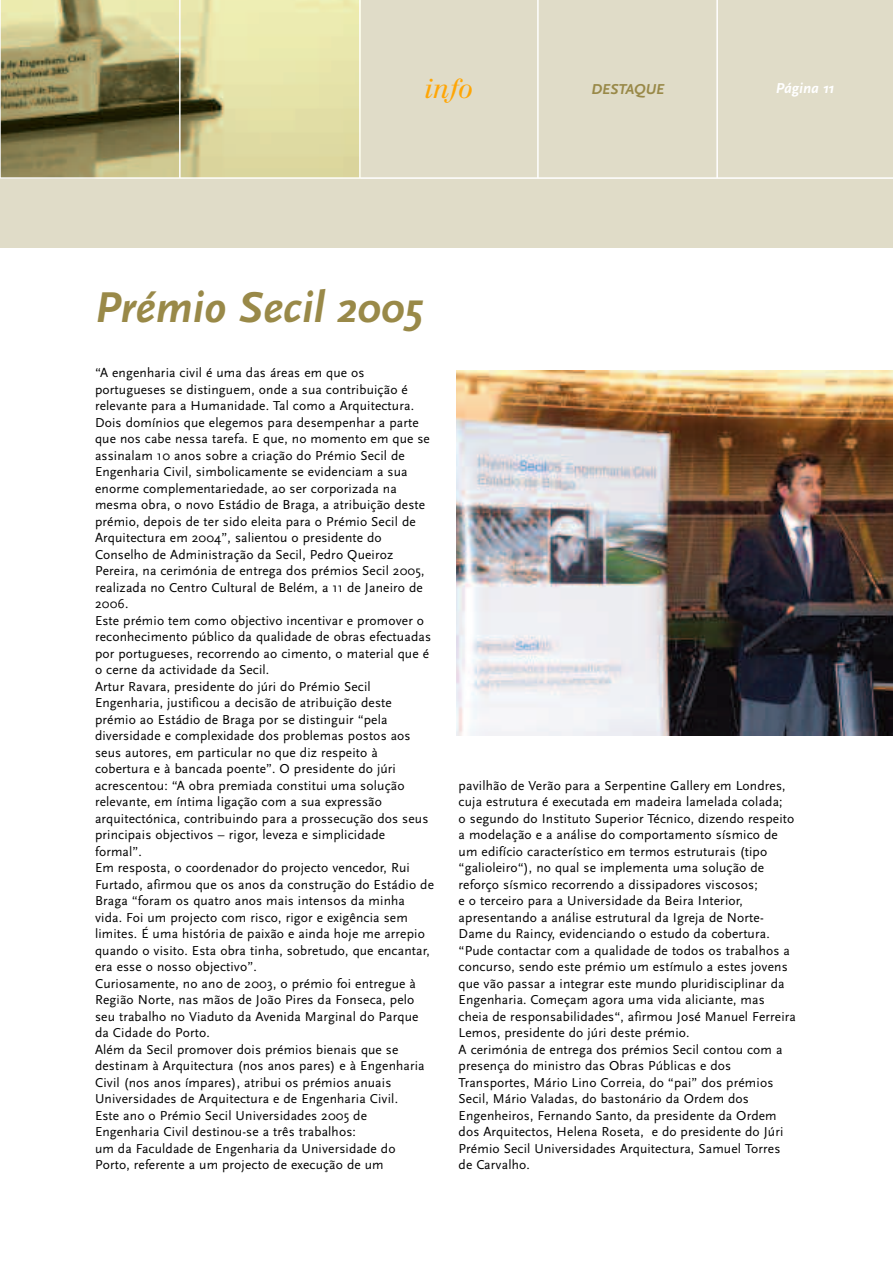
<style>
.page{position:relative;width:893px;height:1263px;background:#fff}
.page>*{position:absolute;margin:0;border:0;box-sizing:border-box;transform-origin:0 0}
.t1{font:italic 700 45px "Scala Sans";color:#998948}
.t2{font:italic 27px "Walbaum";color:#ffa605}
.t3{font:italic 700 15px "Scala Sans";color:#998948}
.t4{font:italic 700 15px "Scala Sans";color:#fff}
.t5{font:13.5px/16.5px "Scala Sans";letter-spacing:.01em;color:#000}
</style>
<div class="page">
<div style="left:0;top:0;width:893px;height:248px;background:#e0dcc8"></div>
<hr style="left:537px;top:0;width:2px;height:178px;background:#fff">
<hr style="left:716px;top:0;width:2px;height:178px;background:#fff">
<img style="left:1px;top:0;width:358px;height:177px">
<hr style="left:0;top:177px;width:893px;height:2px;background:#fff">
<img style="left:457px;top:370px;width:436px;height:365px">
<hr style="left:0;top:0;width:1px;height:178px;background:#fff">
<hr style="left:179px;top:0;width:2px;height:178px;background:#fff">
<hr style="left:359px;top:0;width:2px;height:178px;background:#fff">
<h2 class="t2" style="left:424px;top:79px;width:51px">info</h2>
<p class="t3" style="left:592px;top:80px;width:74px">DESTAQUE</p>
<p class="t4" style="left:776px;top:79px;width:60px">Página 11</p>
<h1 class="t1" style="left:95px;top:280px;width:328px">Prémio Secil 2005</h1>
<p class="t5" style="left:95px;top:364px;width:340px">“A engenharia civil é uma das áreas em que os portugueses se distinguem, onde a sua contribuição é relevante para a Humanidade. Tal como a Arquitectura.<br>Dois domínios que elegemos para desempenhar a parte que nos cabe nessa tarefa. E que, no momento em que se assinalam 10 anos sobre a criação do Prémio Secil de Engenharia Civil, simbolicamente se evidenciam a sua enorme complementariedade, ao ser corporizada na mesma obra, o novo Estádio de Braga, a atribuição deste prémio, depois de ter sido eleita para o Prémio Secil de Arquitectura em 2004”, salientou o presidente do Conselho de Administração da Secil, Pedro Queiroz Pereira, na cerimónia de entrega dos prémios Secil 2005, realizada no Centro Cultural de Belém, a 11 de Janeiro de 2006.<br>Este prémio tem como objectivo incentivar e promover o reconhecimento público da qualidade de obras efectuadas por portugueses, recorrendo ao cimento, o material que é o cerne da actividade da Secil.<br>Artur Ravara, presidente do júri do Prémio Secil Engenharia, justificou a decisão de atribuição deste prémio ao Estádio de Braga por se distinguir “pela diversidade e complexidade dos problemas postos aos seus autores, em particular no que diz respeito à cobertura e à bancada poente”. O presidente do júri acrescentou: “A obra premiada constitui uma solução relevante, em íntima ligação com a sua expressão arquitectónica, contribuindo para a prossecução dos seus principais objectivos – rigor, leveza e simplicidade formal”.<br>Em resposta, o coordenador do projecto vencedor, Rui Furtado, afirmou que os anos da construção do Estádio de Braga “foram os quatro anos mais intensos da minha vida. Foi um projecto com risco, rigor e exigência sem limites. É uma história de paixão e ainda hoje me arrepio quando o visito. Esta obra tinha, sobretudo, que encantar, era esse o nosso objectivo”.<br>Curiosamente, no ano de 2003, o prémio foi entregue à Região Norte, nas mãos de João Pires da Fonseca, pelo seu trabalho no Viaduto da Avenida Marginal do Parque da Cidade do Porto.<br>Além da Secil promover dois prémios bienais que se destinam à Arquitectura (nos anos pares) e à Engenharia Civil (nos anos ímpares), atribui os prémios anuais Universidades de Arquitectura e de Engenharia Civil.<br>Este ano o Prémio Secil Universidades 2005 de Engenharia Civil destinou-se a três trabalhos:<br>um da Faculdade de Engenharia da Universidade do<br>Porto, referente a um projecto de execução de um</p>
<p class="t5" style="left:459px;top:777px;width:339px">pavilhão de Verão para a Serpentine Gallery em Londres, cuja estrutura é executada em madeira lamelada colada;<br>o segundo do Instituto Superior Técnico, dizendo respeito a modelação e a análise do comportamento sísmico de um edifício característico em termos estruturais (tipo “galioleiro“), no qual se implementa uma solução de reforço sísmico recorrendo a dissipadores viscosos;<br>e o terceiro para a Universidade da Beira Interior, apresentando a análise estrutural da Igreja de Norte-Dame du Raincy, evidenciando o estudo da cobertura. “Pude contactar com a qualidade de todos os trabalhos a concurso, sendo este prémio um estímulo a estes jovens que vão passar a integrar este mundo pluridisciplinar da Engenharia. Começam agora uma vida aliciante, mas cheia de responsabilidades“, afirmou José Manuel Ferreira Lemos, presidente do júri deste prémio.<br>A cerimónia de entrega dos prémios Secil contou com a presença do ministro das Obras Públicas e dos Transportes, Mário Lino Correia, do “pai” dos prémios Secil, Mário Valadas, do bastonário da Ordem dos Engenheiros, Fernando Santo, da presidente da Ordem dos Arquitectos, Helena Roseta, e do presidente do Júri Prémio Secil Universidades Arquitectura, Samuel Torres de Carvalho.</p>
</div>
